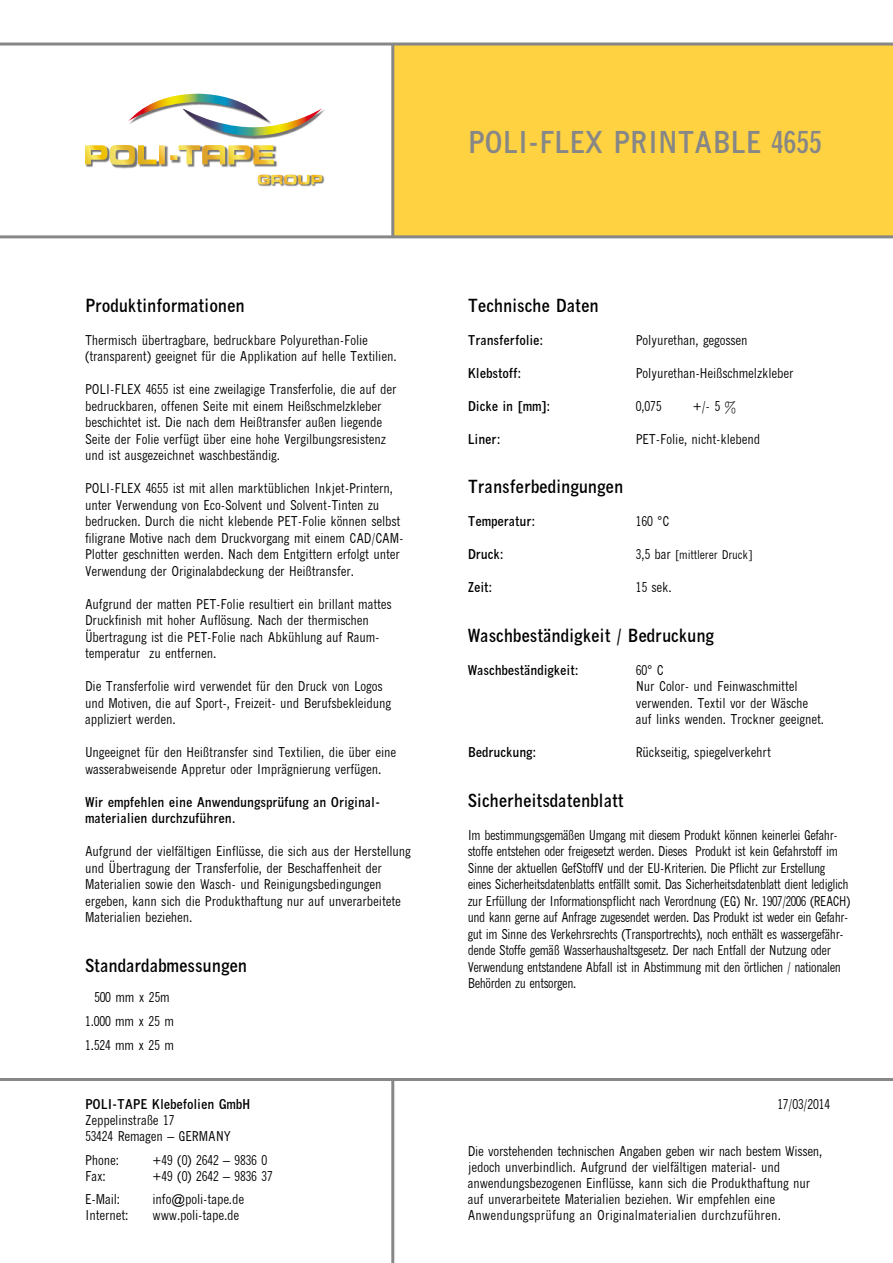
<style>
.page{position:relative;width:893px;height:1263px;background:#fff}
.page>*{position:absolute;margin:0;border:0;box-sizing:border-box;transform-origin:0 0}
.t1{font:700 condensed 30px "M News Gothic";color:#868786}
.t2{font:700 condensed 18px "M News Gothic";color:#000}
.t3{font:condensed 13.5px/16.5px "M News Gothic";color:#000}
.t4{font:condensed 13.5px/16.5px "M News Gothic";letter-spacing:-.02em;color:#000;scale:.95 1}
.t5{font:700 condensed 13.5px/16.5px "M News Gothic";color:#000}
.t6{font:condensed 12px "M News Gothic";color:#000}
.s1{font-size:13.5px}
</style>
<div class="page">
<div style="left:393px;top:44px;width:500px;height:193px;background:#ffd242"></div>
<hr style="left:0;top:235px;width:893px;height:3px;background:#868786">
<hr style="left:0;top:43px;width:893px;height:3px;background:#868786">
<hr style="left:391px;top:44px;width:3px;height:193px;background:#868786">
<hr style="left:0;top:1078px;width:893px;height:3px;background:#868786">
<hr style="left:391px;top:1079px;width:3px;height:184px;background:#868786">
<img style="left:259px;top:175px;width:66px;height:12px">
<svg style="left:258px;top:175px;width:64px;height:10px"></svg>
<img style="left:86px;top:165px;width:82px;height:3px">
<img style="left:187px;top:145px;width:90px;height:23px">
<svg style="left:85px;top:145px;width:189px;height:20px"></svg>
<img style="left:229px;top:109px;width:96px;height:30px">
<svg style="left:128px;top:94px;width:194px;height:42px"></svg>
<h1 class="t1" style="left:468px;top:124px;width:355px">POLI-FLEX PRINTABLE 4655</h1>
<h2 class="t2" style="left:85px;top:295px;width:161px">Produktinformationen</h2>
<p class="t3" style="left:85px;top:332px;width:313px">Thermisch übertragbare, bedruckbare Polyurethan-Folie (transparent) geeignet für die Applikation auf helle Textilien.</p>
<p class="t3" style="left:85px;top:381px;width:313px">POLI-FLEX 4655 ist eine zweilagige Transferfolie, die auf der bedruckbaren, offenen Seite mit einem Heißschmelzkleber beschichtet ist. Die nach dem Heißtransfer außen liegende Seite der Folie verfügt über eine hohe Vergilbungsresistenz und ist ausgezeichnet waschbeständig.</p>
<p class="t3" style="left:85px;top:480px;width:320px">POLI-FLEX 4655 ist mit allen marktüblichen Inkjet-Printern, unter Verwendung von Eco-Solvent und Solvent-Tinten zu bedrucken. Durch die nicht klebende PET-Folie können selbst filigrane Motive nach dem Druckvorgang mit einem CAD/CAM-Plotter geschnitten werden. Nach dem Entgittern erfolgt unter Verwendung der Originalabdeckung der Heißtransfer.</p>
<p class="t3" style="left:85px;top:596px;width:308px">Aufgrund der matten PET-Folie resultiert ein brillant mattes Druckfinish mit hoher Auflösung. Nach der thermischen Übertragung ist die PET-Folie nach Abkühlung auf Raum&shy;temperatur zu entfernen.</p>
<p class="t3" style="left:85px;top:678px;width:308px">Die Transferfolie wird verwendet für den Druck von Logos und Motiven, die auf Sport-, Freizeit- und Berufsbekleidung appliziert werden.</p>
<p class="t3" style="left:85px;top:744px;width:313px">Ungeeignet für den Heißtransfer sind Textilien, die über eine wasserabweisende Appretur oder Imprägnierung verfügen.</p>
<p class="t5" style="left:85px;top:794px;width:297px">Wir empfehlen eine Anwendungsprüfung an Original&shy;materialien durchzuführen.</p>
<p class="t3" style="left:85px;top:843px;width:327px">Aufgrund der vielfältigen Einflüsse, die sich aus der Herstellung und Übertragung der Transferfolie, der Beschaffenheit der Materialien sowie den Wasch- und Reinigungsbedingungen ergeben, kann sich die Produkthaftung nur auf unverarbeitete Materialien beziehen.</p>
<h2 class="t2" style="left:85px;top:955px;width:164px">Standardabmessungen</h2>
<p class="t3" style="left:85px;top:985px;width:90px;line-height:24px;text-align:center">500 mm x 25m<br>1.000 mm x 25 m<br>1.524 mm x 25 m</p>
<p class="t5" style="left:85px;top:1095px;width:167px">POLI-TAPE Klebefolien GmbH</p>
<p class="t3" style="left:85px;top:1112px;width:147px">Zeppelinstraße 17<br>53424 Remagen – GERMANY</p>
<p class="t3" style="left:85px;top:1151px;width:35px">Phone:</p>
<p class="t3" style="left:153px;top:1151px;width:116px">+49 (0) 2642 – 9836 0</p>
<p class="t3" style="left:85px;top:1168px;width:22px">Fax:</p>
<p class="t3" style="left:153px;top:1168px;width:122px">+49 (0) 2642 – 9836 37</p>
<p class="t3" style="left:85px;top:1191px;width:37px">E-Mail:</p>
<p class="t3" style="left:153px;top:1191px;width:93px">info@poli-tape.de</p>
<p class="t3" style="left:85px;top:1207px;width:45px">Internet:</p>
<p class="t3" style="left:153px;top:1207px;width:88px">www.poli-tape.de</p>
<h2 class="t2" style="left:468px;top:295px;width:132px">Technische Daten</h2>
<p class="t5" style="left:468px;top:332px;width:77px">Transferfolie:</p>
<p class="t3" style="left:636px;top:332px;width:113px">Polyurethan, gegossen</p>
<p class="t5" style="left:468px;top:365px;width:55px">Klebstoff:</p>
<p class="t3" style="left:636px;top:365px;width:159px">Polyurethan-Heißschmelzkleber</p>
<p class="t5" style="left:468px;top:398px;width:84px">Dicke in [mm]:</p>
<p class="t3" style="left:636px;top:398px;width:27px">0,075</p>
<p class="t3" style="left:693px;top:398px;width:45px">+/- 5 %</p>
<p class="t5" style="left:468px;top:431px;width:34px">Liner:</p>
<p class="t3" style="left:636px;top:431px;width:126px">PET-Folie, nicht-klebend</p>
<h2 class="t2" style="left:468px;top:476px;width:157px">Transferbedingungen</h2>
<p class="t5" style="left:468px;top:513px;width:69px">Temperatur:</p>
<p class="t3" style="left:636px;top:513px;width:35px">160 °C</p>
<p class="t5" style="left:468px;top:546px;width:37px">Druck:</p>
<p class="t6" style="left:636px;top:548px;width:118px"><span class="s1">3,5 bar</span> [mittlerer Druck]</p>
<p class="t5" style="left:468px;top:579px;width:26px">Zeit:</p>
<p class="t3" style="left:636px;top:579px;width:37px">15 sek.</p>
<h2 class="t2" style="left:468px;top:625px;width:248px">Waschbeständigkeit / Bedruckung</h2>
<p class="t5" style="left:468px;top:662px;width:112px">Waschbeständigkeit:</p>
<p class="t3" style="left:636px;top:662px;width:190px">60° C<br>Nur Color- und Feinwaschmittel verwenden. Textil vor der Wäsche auf links wenden. Trockner geeignet.</p>
<p class="t5" style="left:468px;top:744px;width:70px">Bedruckung:</p>
<p class="t3" style="left:636px;top:744px;width:137px">Rückseitig, spiegelverkehrt</p>
<h2 class="t2" style="left:468px;top:790px;width:158px">Sicherheitsdatenblatt</h2>
<p class="t4" style="left:468px;top:827px;width:404px">Im bestimmungsgemäßen Umgang mit diesem Produkt können keinerlei Gefahr&shy;stoffe entstehen oder freigesetzt werden. Dieses Produkt ist kein Gefahrstoff im Sinne der aktuellen GefStoffV und der EU-Kriterien. Die Pflicht zur Erstellung eines Sicherheitsdatenblatts entfällt somit. Das Sicherheitsdatenblatt dient lediglich zur Erfüllung der Informationspflicht nach Verordnung (EG) Nr. 1907/2006 (REACH) und kann gerne auf Anfrage zugesendet werden. Das Produkt ist weder ein Gefahr&shy;gut im Sinne des Verkehrsrechts (Transportrechts), noch enthält es wassergefähr&shy;dende Stoffe gemäß Wasserhaushaltsgesetz. Der nach Entfall der Nutzung oder Verwendung entstandene Abfall ist in Abstimmung mit den örtlichen / nationalen Behörden zu entsorgen.</p>
<p class="t3" style="left:777px;top:1095px;width:54px">17/03/2014</p>
<p class="t3" style="left:468px;top:1142px;width:356px">Die vorstehenden technischen Angaben geben wir nach bestem Wissen, jedoch unverbindlich. Aufgrund der vielfältigen material- und anwendungsbezogenen Einflüsse, kann sich die Produkthaftung nur auf unverarbeitete Materialien beziehen. Wir empfehlen eine Anwendungsprüfung an Originalmaterialien durchzuführen.</p>
</div>
